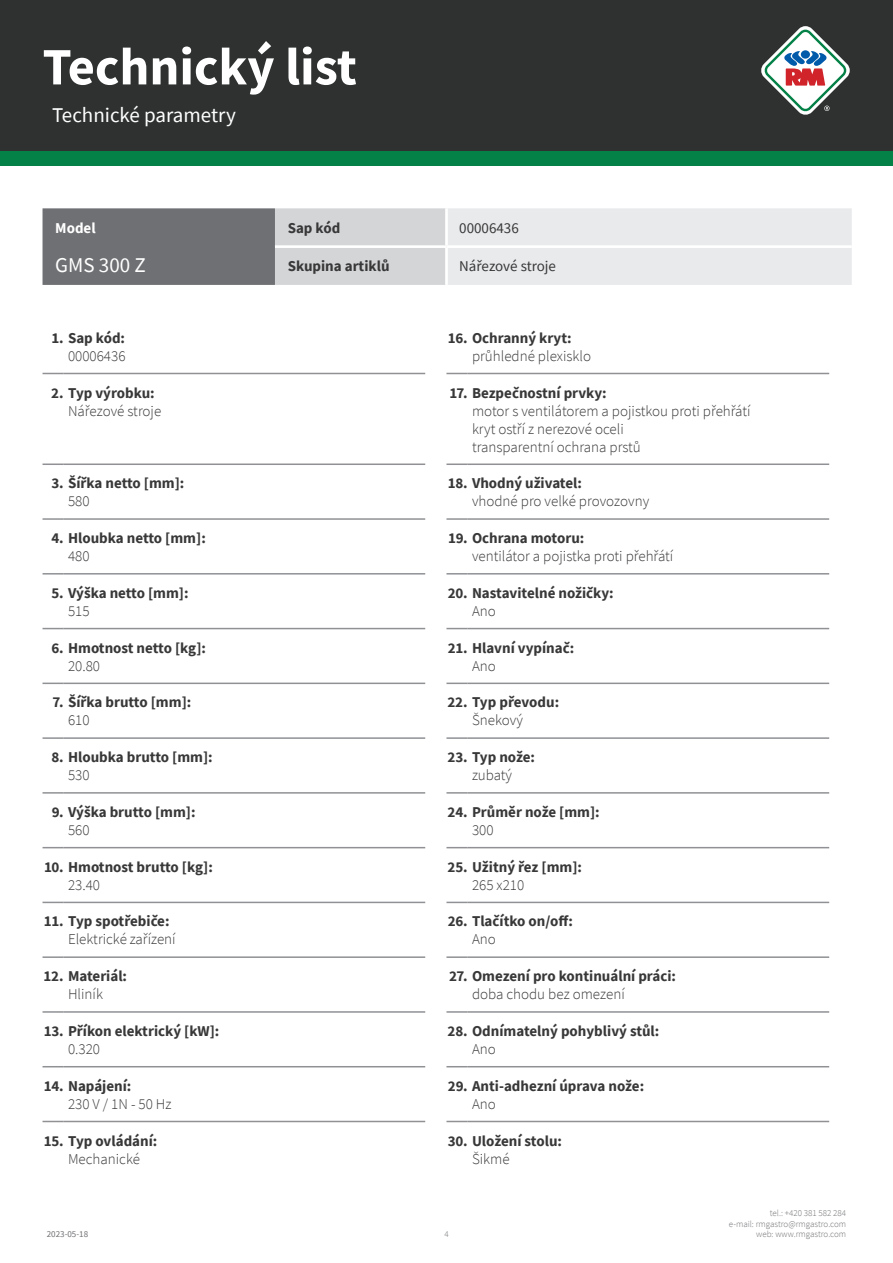
<style>
.page{position:relative;width:893px;height:1263px;background:#fff}
.page>*{position:absolute;margin:0;border:0;box-sizing:border-box;transform-origin:0 0}
.t1{font:700 52.5px "Source Sans Pro";color:#fff}
.kapitola{font:21px "Source Sans Pro";color:#fff}
.tabulka_-_headline{font:21px "Source Sans Pro";color:#fff}
.WebTechnicalNr{font:700 15px "Source Sans Pro";color:#383839}
.WebTechnicalValue{font:300 15px/18px "Source Sans Pro";color:#383839}
.tabulka_-_text{font:15px "Source Sans Pro";color:#383839}
.tabulka_-_text-2{font:700 15px "Source Sans Pro";color:#383839}
.tabulka_-_text-3{font:700 15px "Source Sans Pro";color:#fff}
.t2{font:300 9px/10.8px "Source Sans Pro";color:#6f7073;text-align:right}
.t3{font:9px "Source Sans Pro";color:#6f7073}
</style>
<div class="page">
<div style="left:0;top:0;width:893px;height:166px;background:#048146"></div>
<div style="left:0;top:0;width:893px;height:151px;background:#2f3131"></div>
<svg style="left:761px;top:26px;width:89px;height:89px"></svg>
<hr style="left:64px;top:373px;width:361px;height:1px;background:#8f9194">
<hr style="left:64px;top:463px;width:361px;height:2px;background:#8f9194">
<hr style="left:64px;top:518px;width:361px;height:2px;background:#8f9194">
<hr style="left:64px;top:573px;width:361px;height:1px;background:#8f9194">
<hr style="left:64px;top:628px;width:361px;height:1px;background:#8f9194">
<hr style="left:64px;top:683px;width:361px;height:1px;background:#8f9194">
<hr style="left:64px;top:737px;width:361px;height:2px;background:#8f9194">
<hr style="left:64px;top:792px;width:361px;height:2px;background:#8f9194">
<hr style="left:64px;top:847px;width:361px;height:1px;background:#8f9194">
<hr style="left:64px;top:902px;width:361px;height:1px;background:#8f9194">
<hr style="left:64px;top:956px;width:361px;height:2px;background:#8f9194">
<hr style="left:64px;top:1011px;width:361px;height:2px;background:#8f9194">
<hr style="left:64px;top:1066px;width:361px;height:1px;background:#8f9194">
<hr style="left:64px;top:1121px;width:361px;height:1px;background:#8f9194">
<hr style="left:468px;top:373px;width:361px;height:1px;background:#8f9194">
<hr style="left:468px;top:463px;width:361px;height:2px;background:#8f9194">
<hr style="left:468px;top:518px;width:361px;height:2px;background:#8f9194">
<hr style="left:468px;top:573px;width:361px;height:1px;background:#8f9194">
<hr style="left:468px;top:628px;width:361px;height:1px;background:#8f9194">
<hr style="left:468px;top:683px;width:361px;height:1px;background:#8f9194">
<hr style="left:468px;top:737px;width:361px;height:2px;background:#8f9194">
<hr style="left:468px;top:792px;width:361px;height:2px;background:#8f9194">
<hr style="left:468px;top:847px;width:361px;height:1px;background:#8f9194">
<hr style="left:468px;top:902px;width:361px;height:1px;background:#8f9194">
<hr style="left:468px;top:956px;width:361px;height:2px;background:#8f9194">
<hr style="left:468px;top:1011px;width:361px;height:2px;background:#8f9194">
<hr style="left:468px;top:1066px;width:361px;height:1px;background:#8f9194">
<hr style="left:468px;top:1121px;width:361px;height:1px;background:#8f9194">
<svg style="left:446px;top:373px;width:22px;height:1px"></svg>
<hr style="left:446px;top:463px;width:22px;height:2px;background:#8f9194">
<hr style="left:446px;top:518px;width:22px;height:2px;background:#8f9194">
<svg style="left:446px;top:573px;width:22px;height:1px"></svg>
<svg style="left:446px;top:628px;width:22px;height:1px"></svg>
<svg style="left:446px;top:683px;width:22px;height:1px"></svg>
<hr style="left:446px;top:737px;width:22px;height:2px;background:#8f9194">
<hr style="left:446px;top:792px;width:22px;height:2px;background:#8f9194">
<svg style="left:446px;top:847px;width:22px;height:1px"></svg>
<svg style="left:446px;top:902px;width:22px;height:1px"></svg>
<hr style="left:446px;top:956px;width:22px;height:2px;background:#8f9194">
<hr style="left:446px;top:1011px;width:22px;height:2px;background:#8f9194">
<svg style="left:446px;top:1066px;width:22px;height:1px"></svg>
<svg style="left:446px;top:1121px;width:22px;height:1px"></svg>
<svg style="left:43px;top:373px;width:21px;height:1px"></svg>
<hr style="left:43px;top:463px;width:21px;height:2px;background:#8f9194">
<hr style="left:43px;top:518px;width:21px;height:2px;background:#8f9194">
<svg style="left:43px;top:573px;width:21px;height:1px"></svg>
<svg style="left:43px;top:628px;width:21px;height:1px"></svg>
<svg style="left:43px;top:683px;width:21px;height:1px"></svg>
<hr style="left:43px;top:737px;width:21px;height:2px;background:#8f9194">
<hr style="left:43px;top:792px;width:21px;height:2px;background:#8f9194">
<svg style="left:43px;top:847px;width:21px;height:1px"></svg>
<svg style="left:43px;top:902px;width:21px;height:1px"></svg>
<hr style="left:43px;top:956px;width:21px;height:2px;background:#8f9194">
<hr style="left:43px;top:1011px;width:21px;height:2px;background:#8f9194">
<svg style="left:43px;top:1066px;width:21px;height:1px"></svg>
<svg style="left:43px;top:1121px;width:21px;height:1px"></svg>
<svg style="left:43px;top:208px;width:809px;height:77px"></svg>
<hr style="left:445px;top:208px;width:3px;height:37px;background:#fff">
<hr style="left:275px;top:245px;width:171px;height:3px;background:#fff">
<hr style="left:446px;top:245px;width:406px;height:3px;background:#fff">
<hr style="left:445px;top:248px;width:3px;height:37px;background:#fff">
<h1 class="t1" style="left:43px;top:31px;width:316px">Technický list</h1>
<p class="kapitola" style="left:52px;top:101px;width:185px">Technické parametry</p>
<p class="tabulka_-_text-3" style="left:55px;top:218px;width:42px">Model</p>
<p class="tabulka_-_text-2" style="left:288px;top:218px;width:54px">Sap kód</p>
<p class="tabulka_-_text" style="left:459px;top:219px;width:61px">00006436</p>
<p class="tabulka_-_headline" style="left:55px;top:251px;width:92px">GMS 300 Z</p>
<p class="tabulka_-_text-2" style="left:288px;top:256px;width:103px">Skupina artiklů</p>
<p class="tabulka_-_text" style="left:459px;top:257px;width:98px">Nářezové stroje</p>
<p class="WebTechnicalNr" style="left:51px;top:328px;width:75px">1. Sap kód:</p>
<p class="WebTechnicalValue" style="left:68px;top:347px;width:59px">00006436</p>
<p class="WebTechnicalNr" style="left:448px;top:328px;width:125px">16. Ochranný kryt:</p>
<p class="WebTechnicalValue" style="left:472px;top:347px;width:121px">průhledné plexisklo</p>
<p class="WebTechnicalNr" style="left:51px;top:382px;width:105px">2. Typ výrobku:</p>
<p class="WebTechnicalValue" style="left:68px;top:401px;width:95px">Nářezové stroje</p>
<p class="WebTechnicalNr" style="left:450px;top:382px;width:159px">17. Bezpečnostní prvky:</p>
<p class="WebTechnicalValue" style="left:472px;top:401px;width:280px">motor s ventilátorem a pojistkou proti přehřátí kryt ostří z nerezové oceli<br>transparentní ochrana prstů</p>
<p class="WebTechnicalNr" style="left:52px;top:473px;width:134px">3. Šířka netto [mm]:</p>
<p class="WebTechnicalValue" style="left:68px;top:492px;width:23px">580</p>
<p class="WebTechnicalNr" style="left:448px;top:473px;width:136px">18. Vhodný uživatel:</p>
<p class="WebTechnicalValue" style="left:472px;top:492px;width:179px">vhodné pro velké provozovny</p>
<p class="WebTechnicalNr" style="left:51px;top:528px;width:156px">4. Hloubka netto [mm]:</p>
<p class="WebTechnicalValue" style="left:68px;top:547px;width:23px">480</p>
<p class="WebTechnicalNr" style="left:448px;top:528px;width:138px">19. Ochrana motoru:</p>
<p class="WebTechnicalValue" style="left:472px;top:547px;width:203px">ventilátor a pojistka proti přehřátí</p>
<p class="WebTechnicalNr" style="left:52px;top:583px;width:139px">5. Výška netto [mm]:</p>
<p class="WebTechnicalValue" style="left:68px;top:602px;width:23px">515</p>
<p class="WebTechnicalNr" style="left:448px;top:583px;width:167px">20. Nastavitelné nožičky:</p>
<p class="WebTechnicalValue" style="left:472px;top:602px;width:25px">Ano</p>
<p class="WebTechnicalNr" style="left:51px;top:637px;width:156px">6. Hmotnost netto [kg]:</p>
<p class="WebTechnicalValue" style="left:68px;top:657px;width:34px">20.80</p>
<p class="WebTechnicalNr" style="left:448px;top:637px;width:128px">21. Hlavní vypínač:</p>
<p class="WebTechnicalValue" style="left:472px;top:657px;width:25px">Ano</p>
<p class="WebTechnicalNr" style="left:53px;top:692px;width:140px">7. Šířka brutto [mm]:</p>
<p class="WebTechnicalValue" style="left:68px;top:711px;width:23px">610</p>
<p class="WebTechnicalNr" style="left:447px;top:692px;width:113px">22. Typ převodu:</p>
<p class="WebTechnicalValue" style="left:472px;top:711px;width:52px">Šnekový</p>
<p class="WebTechnicalNr" style="left:51px;top:747px;width:163px">8. Hloubka brutto [mm]:</p>
<p class="WebTechnicalValue" style="left:68px;top:766px;width:23px">530</p>
<p class="WebTechnicalNr" style="left:448px;top:747px;width:89px">23. Typ nože:</p>
<p class="WebTechnicalValue" style="left:472px;top:766px;width:42px">zubatý</p>
<p class="WebTechnicalNr" style="left:52px;top:802px;width:145px">9. Výška brutto [mm]:</p>
<p class="WebTechnicalValue" style="left:68px;top:821px;width:23px">560</p>
<p class="WebTechnicalNr" style="left:448px;top:802px;width:154px">24. Průměr nože [mm]:</p>
<p class="WebTechnicalValue" style="left:472px;top:821px;width:23px">300</p>
<p class="WebTechnicalNr" style="left:44px;top:856px;width:170px">10. Hmotnost brutto [kg]:</p>
<p class="WebTechnicalValue" style="left:68px;top:876px;width:34px">23.40</p>
<p class="WebTechnicalNr" style="left:448px;top:856px;width:136px">25. Užitný řez [mm]:</p>
<p class="WebTechnicalValue" style="left:472px;top:876px;width:54px">265 x210</p>
<p class="WebTechnicalNr" style="left:44px;top:911px;width:127px">11. Typ spotřebiče:</p>
<p class="WebTechnicalValue" style="left:68px;top:930px;width:109px">Elektrické zařízení</p>
<p class="WebTechnicalNr" style="left:448px;top:911px;width:127px">26. Tlačítko on/off:</p>
<p class="WebTechnicalValue" style="left:472px;top:930px;width:25px">Ano</p>
<p class="WebTechnicalNr" style="left:44px;top:966px;width:85px">12. Materiál:</p>
<p class="WebTechnicalValue" style="left:68px;top:985px;width:36px">Hliník</p>
<p class="WebTechnicalNr" style="left:449px;top:966px;width:229px">27. Omezení pro kontinuální práci:</p>
<p class="WebTechnicalValue" style="left:472px;top:985px;width:154px">doba chodu bez omezení</p>
<p class="WebTechnicalNr" style="left:44px;top:1021px;width:177px">13. Příkon elektrický [kW]:</p>
<p class="WebTechnicalValue" style="left:68px;top:1040px;width:34px">0.320</p>
<p class="WebTechnicalNr" style="left:448px;top:1021px;width:213px">28. Odnímatelný pohyblivý stůl:</p>
<p class="WebTechnicalValue" style="left:472px;top:1040px;width:25px">Ano</p>
<p class="WebTechnicalNr" style="left:44px;top:1075px;width:89px">14. Napájení:</p>
<p class="WebTechnicalValue" style="left:68px;top:1095px;width:105px">230 V / 1N - 50 Hz</p>
<p class="WebTechnicalNr" style="left:448px;top:1075px;width:198px">29. Anti-adhezní úprava nože:</p>
<p class="WebTechnicalValue" style="left:472px;top:1095px;width:25px">Ano</p>
<p class="WebTechnicalNr" style="left:44px;top:1130px;width:115px">15. Typ ovládání:</p>
<p class="WebTechnicalValue" style="left:68px;top:1149px;width:74px">Mechanické</p>
<p class="WebTechnicalNr" style="left:448px;top:1130px;width:116px">30. Uložení stolu:</p>
<p class="WebTechnicalValue" style="left:472px;top:1149px;width:39px">Šikmé</p>
<p class="t3" style="left:47px;top:1229px;width:43px">2023-05-18</p>
<p class="t2" style="left:444px;top:1229px;width:6px">4</p>
<p class="t2" style="left:729px;top:1207px;width:119px">tel.: +420 381 582 284<br>e-mail: rmgastro@rmgastro.com web: www.rmgastro.com</p>
</div>
